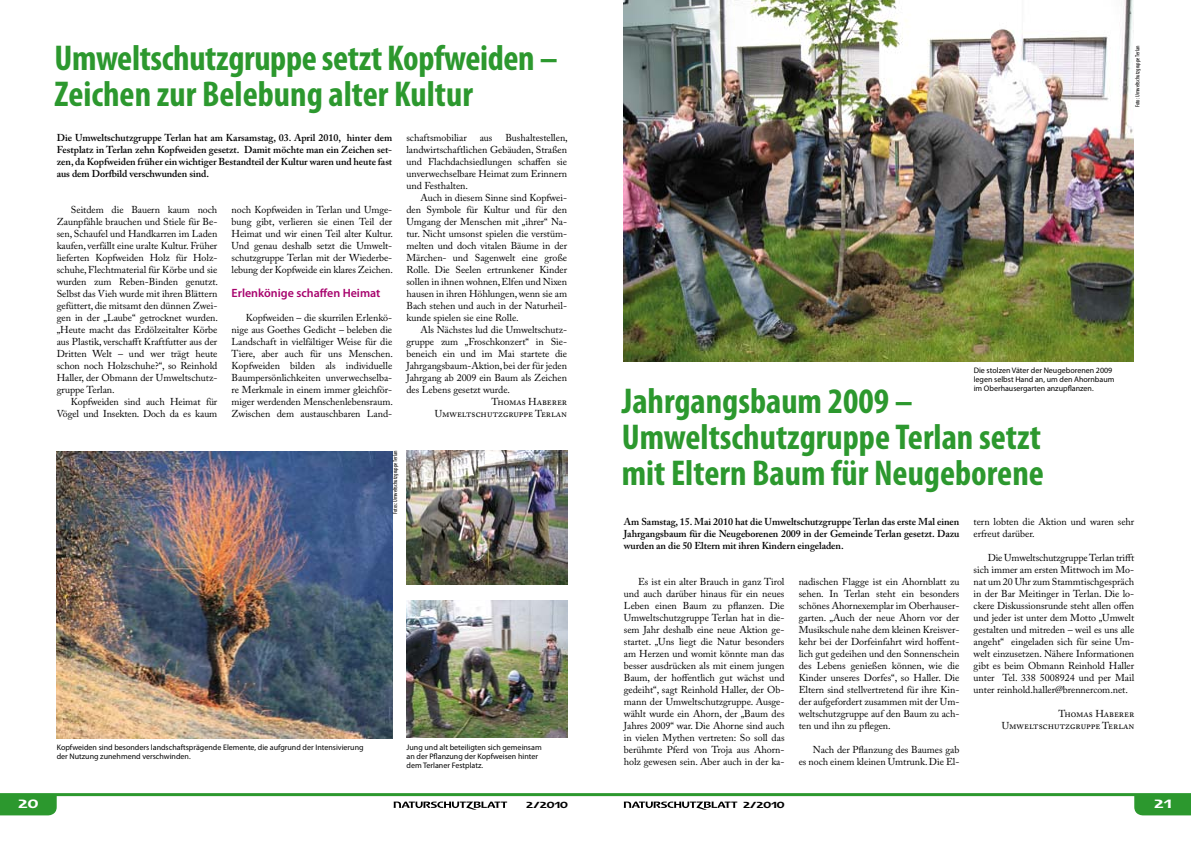
<style>
.page{position:relative;width:1191px;height:842px;background:#fff}
.page>*{position:absolute;margin:0;border:0;box-sizing:border-box;transform-origin:0 0}
.t1{font:700 condensed 36px/36px "Myriad Pro";color:#2c982e}
.t2{font:600 12px "Myriad Pro";color:#a7036d}
.t3{font:12px "Logotypia Pro";color:#fff}
.t4{font:10px/12px "Adobe Caslon Pro";letter-spacing:-.005em;color:#000;text-align:justify}
.t5{font:600 10px/12px "Adobe Caslon Pro";letter-spacing:-.005em;color:#000;text-align:justify}
.t6{font:8.8px "Logotypia Pro";color:#000}
.t7{font:8px/9px "Myriad Pro";color:#000}
.t8{font:condensed 6px "Myriad Pro";color:#000}
</style>
<div class="page">
<svg style="left:0;top:796px;width:57px;height:19px"></svg>
<hr style="left:0;top:793px;width:1191px;height:3px;background:#2c982e">
<svg style="left:1134px;top:796px;width:57px;height:19px"></svg>
<svg style="left:394px;top:801px;width:113px;height:9px"></svg>
<svg style="left:624px;top:801px;width:113px;height:9px"></svg>
<img style="left:57px;top:451px;width:335px;height:287px">
<img style="left:406px;top:451px;width:161px;height:133px">
<img style="left:406px;top:600px;width:161px;height:138px">
<img style="left:623px;top:0;width:510px;height:361px">
<h1 class="t1" style="left:55px;top:39px;width:505px">Umweltschutzgruppe setzt Kopfweiden –<br>Zeichen zur Belebung alter Kultur</h1>
<p class="t5" style="left:57px;top:132px;width:337px">Die Umweltschutzgruppe Terlan hat am Karsamstag, 03. April 2010, hinter dem Festplatz in Terlan zehn Kopfweiden gesetzt. Damit möchte man ein Zeichen set&shy;zen, da Kopfweiden früher ein wichtiger Bestandteil der Kultur waren und heute fast aus dem Dorfbild verschwunden sind.</p>
<p class="t4" style="left:406px;top:132px;width:163px;text-indent:99px">Bushaltestellen, landwirtschaftlichen Gebäuden, Straßen und Flachdachsiedlungen schaffen sie unverwechselbare Heimat zum Erinnern und Festhalten.</p>
<p class="t4" style="left:406px;top:192px;width:162px;text-indent:14px">Auch in diesem Sinne sind Kopfwei&shy;den Symbole für Kultur und für den Umgang der Menschen mit „ihrer“ Na&shy;tur. Nicht umsonst spielen die verstüm&shy;melten und doch vitalen Bäume in der Märchen- und Sagenwelt eine große Rolle. Die Seelen ertrunkener Kinder sollen in ihnen wohnen, Elfen und Nixen hausen in ihren Höhlungen, wenn sie am Bach stehen und auch in der Naturheil&shy;kunde spielen sie eine Rolle.</p>
<p class="t4" style="left:420px;top:324px;width:148px">Als Nächstes lud die Umweltschutz-</p>
<p class="t4" style="left:406px;top:336px;width:162px">gruppe zum „Froschkonzert“ in Sie-</p>
<p class="t4" style="left:406px;top:348px;width:162px">beneich ein und im Mai startete die</p>
<p class="t4" style="left:406px;top:360px;width:162px">Jahrgangsbaum-Aktion, bei der für jeden</p>
<p class="t4" style="left:406px;top:372px;width:162px">Jahrgang ab 2009 ein Baum als Zeichen</p>
<p class="t4" style="left:406px;top:384px;width:105px">des Lebens gesetzt wurde.</p>
<p class="t4" style="left:491px;top:396px;width:77px">Thomas Haberer</p>
<p class="t4" style="left:435px;top:408px;width:134px">Umweltschutzgruppe Terlan</p>
<p class="t4" style="left:406px;top:132px;width:62px">schaftsmobiliar</p>
<p class="t4" style="left:480px;top:132px;width:14px">aus</p>
<p class="t4" style="left:231px;top:204px;width:163px">noch Kopfweiden in Terlan und Umge&shy;bung gibt, verlieren sie einen Teil der Heimat und wir einen Teil alter Kultur.<br>Und genau deshalb setzt die Umwelt&shy;schutzgruppe Terlan mit der Wiederbe&shy;lebung der Kopfweide ein klares Zeichen.</p>
<p class="t2" style="left:231px;top:286px;width:150px">Erlenkönige schaffen Heimat</p>
<p class="t4" style="left:231px;top:312px;width:163px;text-indent:14px">Kopfweiden – die skurrilen Erlenkö&shy;nige aus Goethes Gedicht – beleben die Landschaft in vielfältiger Weise für die Tiere, aber auch für uns Menschen.<br>Kopfweiden bilden als individuelle Baumpersönlichkeiten unverwechselba&shy;re Merkmale in einem immer gleichför&shy;miger werdenden Menschenlebensraum.<br>Zwischen dem austauschbaren Land-</p>
<p class="t4" style="left:57px;top:204px;width:163px;text-indent:14px">Seitdem die Bauern kaum noch Zaunpfähle brauchen und Stiele für Be&shy;sen, Schaufel und Handkarren im Laden kaufen, verfällt eine uralte Kultur. Früher lieferten Kopfweiden Holz für Holz&shy;schuhe, Flechtmaterial für Körbe und sie wurden zum Reben-Binden genutzt.<br>Selbst das Vieh wurde mit ihren Blättern gefüttert, die mitsamt den dünnen Zwei&shy;gen in der „Laube“ getrocknet wurden. „Heute macht das Erdölzeitalter Körbe aus Plastik, verschafft Kraftfutter aus der Dritten Welt – und wer trägt heute schon noch Holzschuhe?“, so Reinhold Haller, der Obmann der Umweltschutz&shy;gruppe Terlan.</p>
<p class="t4" style="left:57px;top:396px;width:162px;text-align:right">Kopfweiden sind auch Heimat für<br>Vögel und Insekten. Doch da es kaum</p>
<p class="t8" style="left:391px;top:514px;width:65px;rotate:-90deg">Fotos: Umweltschutzgruppe Terlan</p>
<p class="t7" style="left:57px;top:742px;width:308px">Kopfweiden sind besonders landschaftsprägende Elemente, die aufgrund der Intensivierung der Nutzung zunehmend verschwinden.</p>
<p class="t7" style="left:406px;top:742px;width:137px">Jung und alt beteiligten sich gemeinsam an der Pflanzung der Kopfweisen hinter dem Terlaner Festplatz.</p>
<p class="t8" style="left:1133px;top:107px;width:63px;rotate:-90deg">Foto: Umweltschutzgruppe Terlan</p>
<p class="t7" style="left:973px;top:365px;width:142px">Die stolzen Väter der Neugeborenen 2009 legen selbst Hand an, um den Ahornbaum im Oberhausergarten anzupflanzen.</p>
<h1 class="t1" style="left:621px;top:382px;width:424px">Jahrgangsbaum 2009 –<br>Umweltschutzgruppe Terlan setzt mit Eltern Baum für Neugeborene</h1>
<p class="t5" style="left:624px;top:516px;width:337px">Am Samstag, 15. Mai 2010 hat die Umweltschutzgruppe Terlan das erste Mal einen Jahrgangsbaum für die Neugeborenen 2009 in der Gemeinde Terlan gesetzt. Dazu wurden an die 50 Eltern mit ihren Kindern eingeladen.</p>
<p class="t4" style="left:973px;top:516px;width:162px">tern lobten die Aktion und waren sehr erfreut darüber.</p>
<p class="t4" style="left:973px;top:552px;width:162px;text-indent:14px">Die Umweltschutzgruppe Terlan trifft sich immer am ersten Mittwoch im Mo&shy;nat um 20 Uhr zum Stammtischgespräch in der Bar Meitinger in Terlan. Die lo&shy;ckere Diskussionsrunde steht allen offen und jeder ist unter dem Motto „Umwelt gestalten und mitreden – weil es uns alle angeht“ eingeladen sich für seine Um&shy;welt einzusetzen. Nähere Informationen gibt es beim Obmann Reinhold Haller unter Tel. 338 5008924 und per Mail unter reinhold.haller@brennercom.net.</p>
<p class="t4" style="left:1002px;top:708px;width:134px;text-align:right">Thomas Haberer<br>Umweltschutzgruppe Terlan</p>
<p class="t4" style="left:624px;top:576px;width:162px;text-indent:14px">Es ist ein alter Brauch in ganz Tirol und auch darüber hinaus für ein neues Leben einen Baum zu pflanzen. Die Umweltschutzgruppe Terlan hat in die&shy;sem Jahr deshalb eine neue Aktion ge&shy;startet. „Uns liegt die Natur besonders am Herzen und womit könnte man das besser ausdrücken als mit einem jungen Baum, der hoffentlich gut wächst und gedeiht“, sagt Reinhold Haller, der Ob&shy;mann der Umweltschutzgruppe. Ausge&shy;wählt wurde ein Ahorn, der „Baum des Jahres 2009“ war. Die Ahorne sind auch in vielen Mythen vertreten: So soll das berühmte Pferd von Troja aus Ahorn&shy;holz gewesen sein. Aber auch in der ka-</p>
<p class="t4" style="left:798px;top:576px;width:162px">nadischen Flagge ist ein Ahornblatt zu sehen. In Terlan steht ein besonders schönes Ahornexemplar im Oberhauser&shy;garten. „Auch der neue Ahorn vor der Musikschule nahe dem kleinen Kreisver&shy;kehr bei der Dorfeinfahrt wird hoffent&shy;lich gut gedeihen und den Sonnenschein des Lebens genießen können, wie die Kinder unseres Dorfes“, so Haller. Die Eltern sind stellvertretend für ihre Kin&shy;der aufgefordert zusammen mit der Um&shy;weltschutzgruppe auf den Baum zu ach&shy;ten und ihn zu pflegen.</p>
<p class="t4" style="left:798px;top:744px;width:162px;text-align:right">Nach der Pflanzung des Baumes gab<br>es noch einem kleinen Umtrunk. Die El-</p>
<p class="t3" style="left:18px;top:796px;width:22px">20</p>
<p class="t6" style="left:526px;top:799px;width:43px">2/2010</p>
<p class="t6" style="left:743px;top:799px;width:43px">2/2010</p>
<p class="t3" style="left:1154px;top:796px;width:19px">21</p>
</div>
